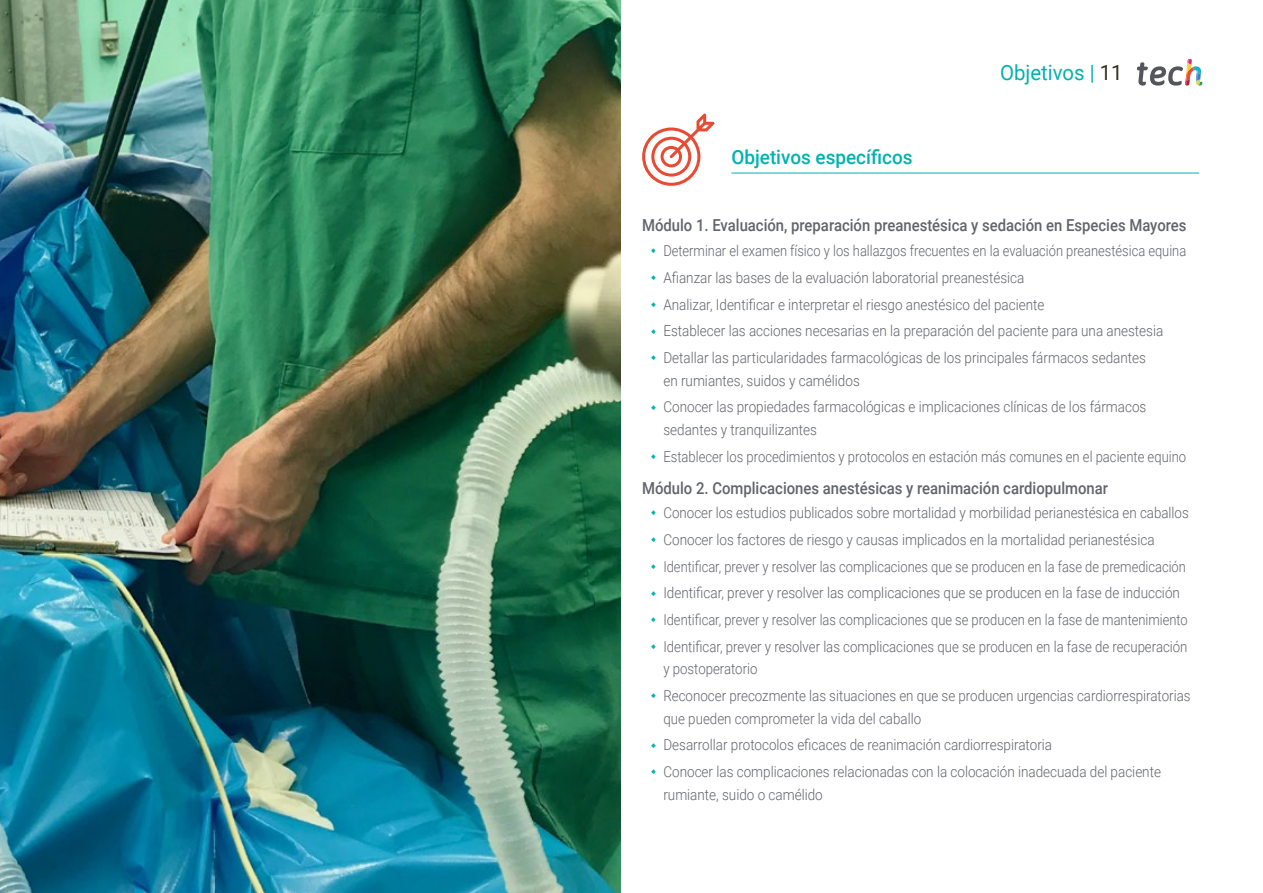
<style>
.page{position:relative;width:1263px;height:893px;background:#fff}
.page>*{position:absolute;margin:0;border:0;box-sizing:border-box;transform-origin:0 0}
.t1{font:21px "Roboto";color:#00b2af}
.t2{font:500 19.5px "Roboto";color:#00b2af}
.t3{font:500 16.5px "Roboto";color:#61646a;scale:.9 1}
.t4{font:300 15px/26.7px "Roboto";color:#61646a;scale:.89 1}
.t5{font:300 15px/26.7px "Roboto";color:#61646a;scale:.86 1}
.t6{font:300 15px/26.7px "Roboto";color:#61646a;scale:.9 1}
.t7{font:300 15px/26.7px "Roboto";color:#61646a;scale:.88 1}
.s1{color:#312e20}
</style>
<div class="page">
<img style="left:0;top:0;width:621px;height:893px">
<hr style="left:731px;top:173px;width:468px;height:1px;background:#00b2af">
<svg style="left:642px;top:113px;width:72px;height:73px"></svg>
<svg style="left:1137px;top:59px;width:65px;height:27px"></svg>
<h2 class="t2" style="left:731px;top:144px;width:183px">Objetivos específicos</h2>
<h1 class="t1" style="left:1000px;top:57px;width:124px">Objetivos | <span class="s1">11</span></h1>
<p class="t3" style="left:642px;top:214px;width:606px">Módulo 1. Evaluación, preparación preanestésica y sedación en Especies Mayores</p>
<p class="t5" style="left:663px;top:237px;width:609px">Determinar el examen físico y los hallazgos frecuentes en la evaluación preanestésica equina Afianzar las bases de la evaluación laboratorial preanestésica<br>Analizar, Identificar e interpretar el riesgo anestésico del paciente<br>Establecer las acciones necesarias en la preparación del paciente para una anestesia Detallar las particularidades farmacológicas de los principales fármacos sedantes</p>
<p class="t6" style="left:663px;top:366px;width:538px">en rumiantes, suidos y camélidos<br>Conocer las propiedades farmacológicas e implicaciones clínicas de los fármacos</p>
<p class="t6" style="left:663px;top:416px;width:582px">sedantes y tranquilizantes<br>Establecer los procedimientos y protocolos en estación más comunes en el paciente equino</p>
<p class="t3" style="left:642px;top:476px;width:519px">Módulo 2. Complicaciones anestésicas y reanimación cardiopulmonar</p>
<p class="t4" style="left:663px;top:499px;width:592px">Conocer los estudios publicados sobre mortalidad y morbilidad perianestésica en caballos Conocer los factores de riesgo y causas implicados en la mortalidad perianestésica Identificar, prever y resolver las complicaciones que se producen en la fase de premedicación Identificar, prever y resolver las complicaciones que se producen en la fase de inducción Identificar, prever y resolver las complicaciones que se producen en la fase de mantenimiento Identificar, prever y resolver las complicaciones que se producen en la fase de recuperación</p>
<p class="t7" style="left:663px;top:655px;width:601px">y postoperatorio<br>Reconocer precozmente las situaciones en que se producen urgencias cardiorrespiratorias</p>
<p class="t4" style="left:663px;top:704px;width:561px">que pueden comprometer la vida del caballo<br>Desarrollar protocolos eficaces de reanimación cardiorrespiratoria<br>Conocer las complicaciones relacionadas con la colocación inadecuada del paciente</p>
<p class="t6" style="left:663px;top:780px;width:179px">rumiante, suido o camélido</p>
</div>
